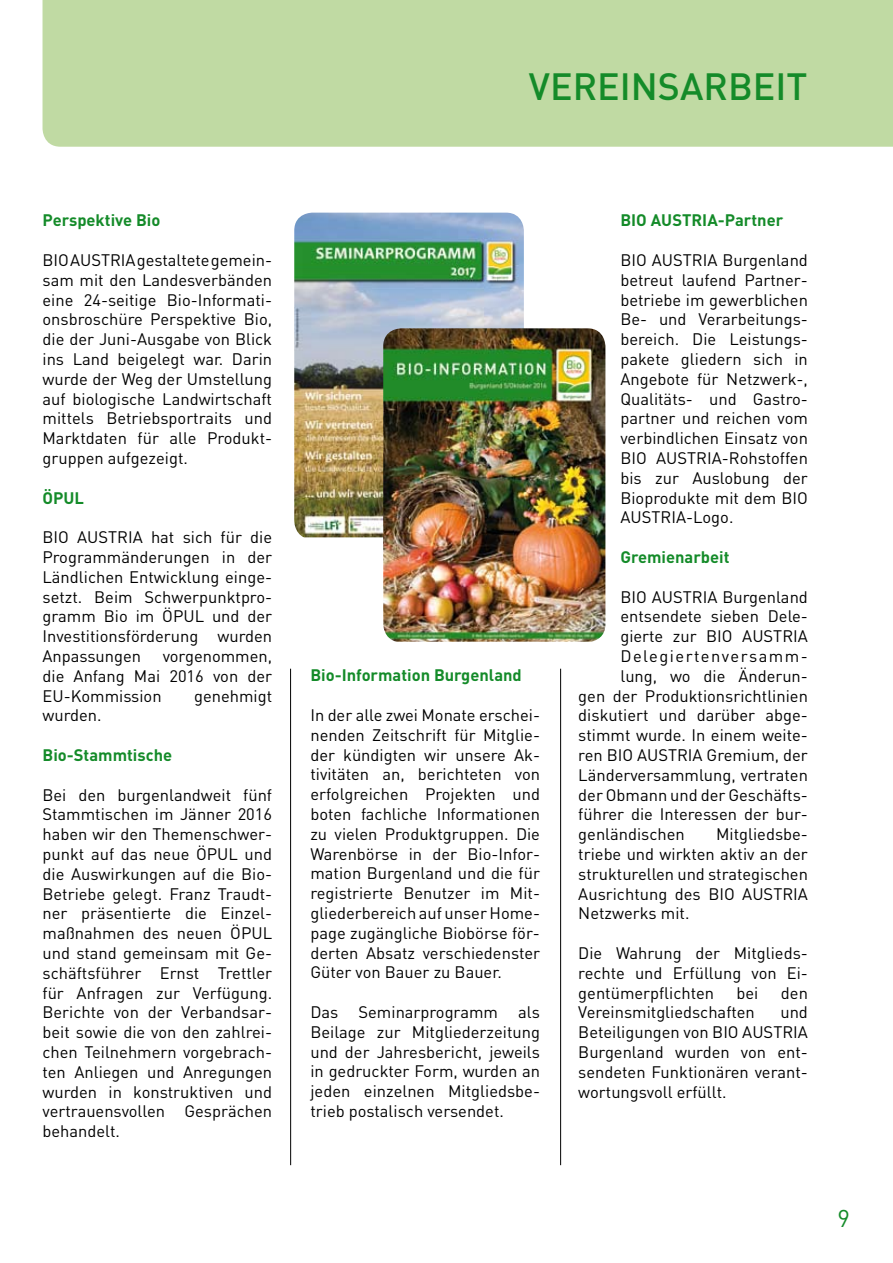
<style>
.page{position:relative;width:893px;height:1263px;background:#fff}
.page>*{position:absolute;margin:0;border:0;box-sizing:border-box;transform-origin:0 0}
.t1{font:500 37.5px "DIN";color:#148b29}
.t2{font:24px "DIN";color:#148b29}
.t3{font:16.5px/19.8px "DIN";color:#000;text-align:justify}
.t4{font:700 16.5px "DIN";color:#148b29}
.t5{font:16.5px "DIN";letter-spacing:.09em;color:#000}
</style>
<div class="page">
<div style="left:43px;top:0;width:850px;height:147px;background:#c0daa3"></div>
<hr style="left:290px;top:669px;width:1px;height:496px;background:#000">
<hr style="left:560px;top:669px;width:1px;height:496px;background:#000">
<img style="left:294px;top:213px;width:230px;height:324px">
<img style="left:383px;top:328px;width:222px;height:314px">
<h1 class="t1" style="left:529px;top:63px;width:280px">VEREINSARBEIT</h1>
<p class="t4" style="left:43px;top:210px;width:119px">Perspektive Bio</p>
<p class="t3" style="left:43px;top:250px;width:231px">BIO AUSTRIA gestaltete gemein&shy;sam mit den Landesverbänden eine 24-seitige Bio-Informati&shy;onsbroschüre Perspektive Bio, die der Juni-Ausgabe von Blick ins Land beigelegt war. Darin wurde der Weg der Umstellung auf biologische Landwirtschaft mittels Betriebsportraits und Marktdaten für alle Produkt&shy;gruppen aufgezeigt.</p>
<p class="t4" style="left:43px;top:487px;width:43px">ÖPUL</p>
<p class="t3" style="left:43px;top:527px;width:231px">BIO AUSTRIA hat sich für die Programmänderungen in der Ländlichen Entwicklung einge&shy;setzt. Beim Schwerpunktpro&shy;gramm Bio im ÖPUL und der Investitionsförderung wurden Anpassungen</p>
<p class="t3" style="left:43px;top:646px;width:231px;text-indent:120px">vorgenommen, die Anfang Mai 2016 von der EU-Kommission</p>
<p class="t3" style="left:194px;top:685px;width:80px">genehmigt</p>
<p class="t3" style="left:43px;top:705px;width:61px">wurden.</p>
<p class="t4" style="left:43px;top:744px;width:131px">Bio-Stammtische</p>
<p class="t3" style="left:43px;top:784px;width:231px">Bei den burgenlandweit fünf Stammtischen im Jänner 2016 haben wir den Themenschwer&shy;punkt auf das neue ÖPUL und die Auswirkungen auf die Bio-Betriebe gelegt. Franz Traudt&shy;ner präsentierte die Einzel&shy;maßnahmen des neuen ÖPUL und stand gemeinsam mit Ge&shy;schäftsführer Ernst Trettler für Anfragen zur Verfügung.<br>Berichte von der Verbandsar&shy;beit sowie die von den zahlrei&shy;chen Teilnehmern vorgebrach&shy;ten Anliegen und Anregungen wurden in konstruktiven und vertrauensvollen Gesprächen behandelt.</p>
<p class="t4" style="left:310px;top:665px;width:213px">Bio-Information Burgenland</p>
<p class="t3" style="left:310px;top:705px;width:231px">In der alle zwei Monate erschei&shy;nenden Zeitschrift für Mitglie&shy;der kündigten wir unsere Ak&shy;tivitäten an, berichteten von erfolgreichen Projekten und boten fachliche Informationen zu vielen Produktgruppen. Die Warenbörse in der Bio-Infor&shy;mation Burgenland und die für registrierte Benutzer im Mit&shy;gliederbereich auf unser Home&shy;page zugängliche Biobörse för&shy;derten Absatz verschiedenster Güter von Bauer zu Bauer.</p>
<p class="t3" style="left:310px;top:1002px;width:231px">Das Seminarprogramm als Beilage zur Mitgliederzeitung und der Jahresbericht, jeweils in gedruckter Form, wurden an jeden einzelnen Mitgliedsbe&shy;trieb postalisch versendet.</p>
<p class="t4" style="left:620px;top:210px;width:164px">BIO AUSTRIA-Partner</p>
<p class="t3" style="left:620px;top:250px;width:189px">BIO AUSTRIA Burgenland betreut laufend Partner&shy;betriebe im gewerblichen Be- und Verarbeitungs&shy;bereich. Die Leistungs&shy;pakete gliedern sich in Angebote für Netzwerk-, Qualitäts- und Gastro&shy;partner und reichen vom verbindlichen Einsatz von BIO AUSTRIA-Rohstoffen bis zur Auslobung der Bioprodukte mit dem BIO AUSTRIA-Logo.</p>
<p class="t4" style="left:620px;top:546px;width:111px">Gremienarbeit</p>
<p class="t3" style="left:620px;top:586px;width:189px">BIO AUSTRIA Burgenland</p>
<p class="t3" style="left:620px;top:606px;width:189px">entsendete sieben Dele-</p>
<p class="t3" style="left:620px;top:626px;width:189px">gierte zur BIO AUSTRIA</p>
<p class="t5" style="left:620px;top:646px;width:189px">Delegiertenversamm-</p>
<p class="t3" style="left:620px;top:666px;width:189px">lung, wo die Änderun-</p>
<p class="t3" style="left:578px;top:685px;width:231px">gen der Produktionsrichtlinien</p>
<p class="t3" style="left:578px;top:705px;width:231px">diskutiert und darüber abge-</p>
<p class="t3" style="left:578px;top:725px;width:231px">stimmt wurde. In einem weite-</p>
<p class="t3" style="left:578px;top:745px;width:231px">ren BIO AUSTRIA Gremium, der</p>
<p class="t3" style="left:578px;top:765px;width:231px">Länderversammlung, vertraten</p>
<p class="t3" style="left:578px;top:784px;width:231px">der Obmann und der Geschäfts-</p>
<p class="t3" style="left:578px;top:804px;width:231px">führer die Interessen der bur-</p>
<p class="t3" style="left:578px;top:824px;width:108px">genländischen</p>
<p class="t3" style="left:578px;top:824px;width:231px;text-indent:138px">Mitgliedsbe&shy;triebe und wirkten aktiv an der strukturellen und strategischen Ausrichtung des BIO AUSTRIA Netzwerks mit.</p>
<p class="t3" style="left:578px;top:943px;width:231px">Die Wahrung der Mitglieds&shy;rechte und Erfüllung von Ei&shy;gentümerpflichten</p>
<p class="t3" style="left:736px;top:982px;width:23px">bei</p>
<p class="t3" style="left:781px;top:982px;width:29px">den</p>
<p class="t3" style="left:578px;top:1002px;width:178px">Vereinsmitgliedschaften</p>
<p class="t3" style="left:578px;top:1002px;width:231px;text-indent:202px">und Beteiligungen von BIO AUSTRIA Burgenland wurden von ent&shy;sendeten Funktionären verant&shy;wortungsvoll erfüllt.</p>
<h2 class="t2" style="left:838px;top:1203px;width:14px">9</h2>
</div>
